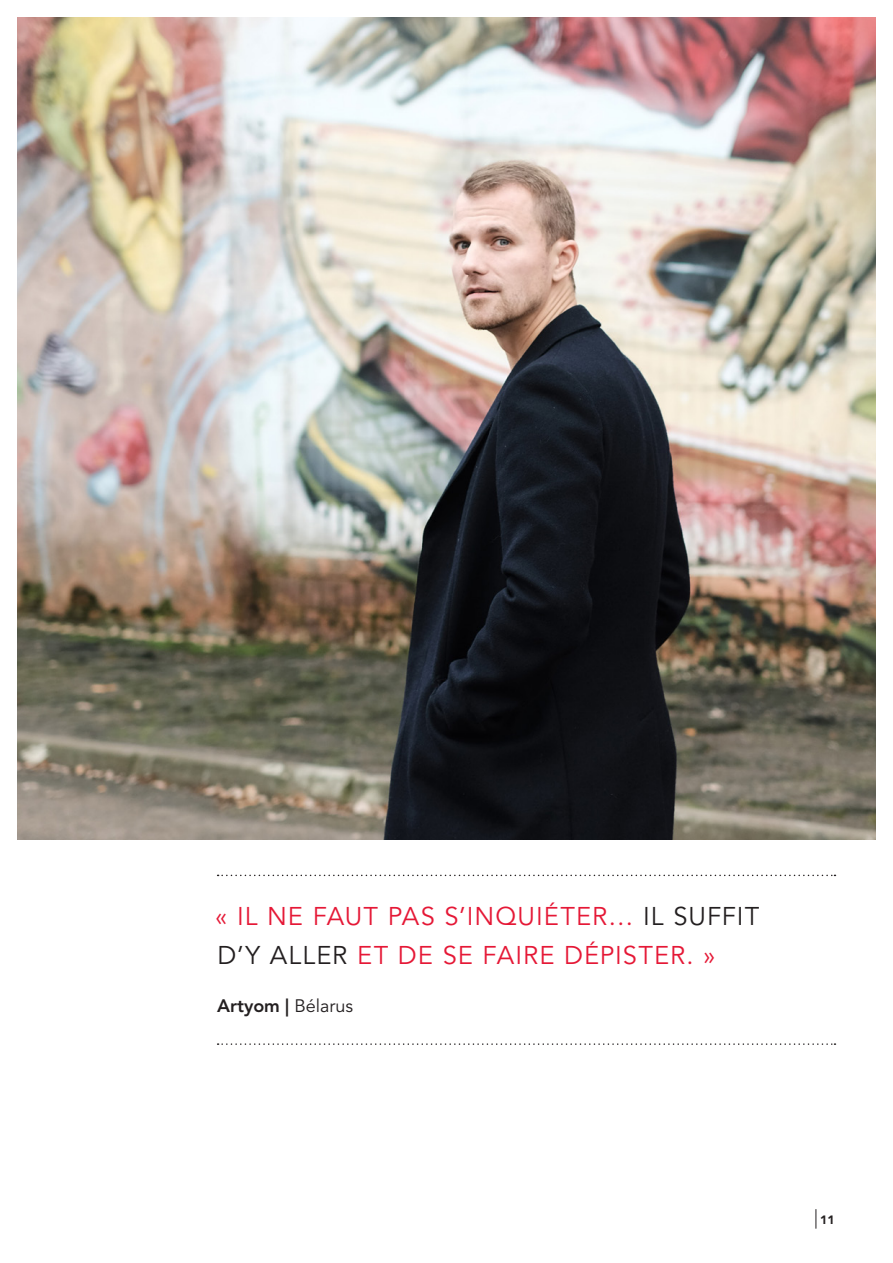
<style>
.page{position:relative;width:893px;height:1263px;background:#fff}
.page>*{position:absolute;margin:0;border:0;box-sizing:border-box;transform-origin:0 0}
.t1{font:25.5px/39px "Avenir";letter-spacing:.04em;color:#e51836}
.t2{font:800 18px "Avenir";color:#231f20}
.t3{font:900 12px "Avenir";color:#231f20}
.s1{color:#231f20}
.s2{font-weight:400}
</style>
<div class="page">
<svg style="left:815px;top:1209px;width:1px;height:20px"></svg>
<img style="left:17px;top:17px;width:859px;height:823px">
<svg style="left:218px;top:875px;width:617px;height:1px"></svg>
<svg style="left:218px;top:1043px;width:617px;height:2px"></svg>
<p class="t1" style="left:215px;top:897px;width:546px">« IL NE FAUT PAS S’INQUIÉTER… <span class="s1">IL SUFFIT<br>D’Y ALLER</span> ET DE SE FAIRE DÉPISTER. »</p>
<p class="t2" style="left:217px;top:995px;width:138px">Artyom | <span class="s2">Bélarus</span></p>
<p class="t3" style="left:820px;top:1212px;width:16px">11</p>
</div>
